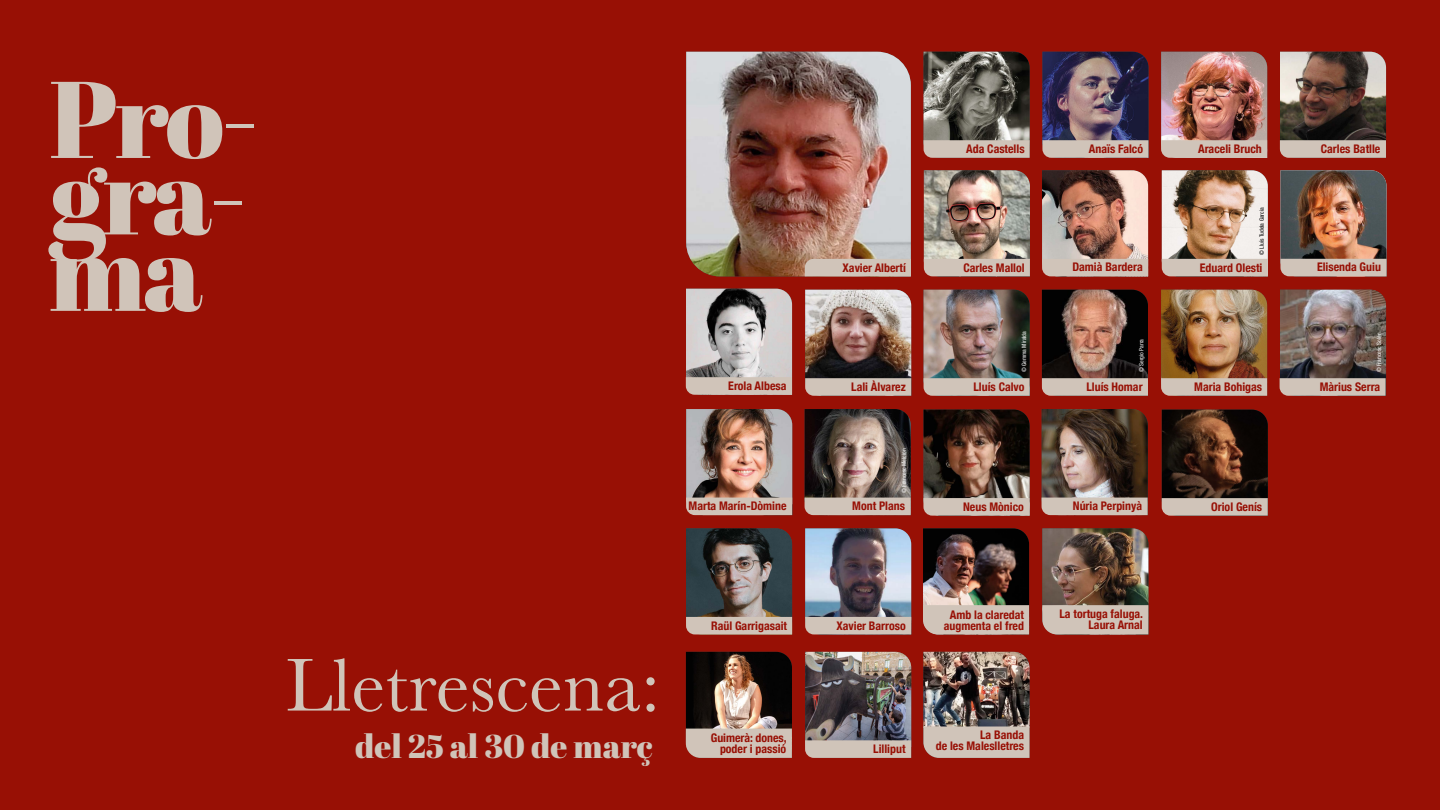
<style>
.page{position:relative;width:1440px;height:810px;background:#981005}
.page>*{position:absolute;margin:0;border:0;box-sizing:border-box;transform-origin:0 0}
.t1{font:108.75px/76.4px "Abril Fatface";letter-spacing:-.03em;color:#d0c4b9;text-align:justify}
.t2{font:77.85px "Baskerville";color:#d0c4b9}
.t3{font:33px "Abril Fatface";color:#d0c4b9}
.t4{font:700 condensed 11.85px/11.4px "Helvetica Neue";color:#981005;text-align:right}
.t5{font:condensed 5.93px "Helvetica Neue LT Std";color:#fff}
.t6{font:condensed 5.93px "Helvetica Neue LT Std";color:#000}
</style>
<div class="page">
<img style="left:686px;top:52px;width:225px;height:224px">
<img style="left:1162px;top:170px;width:106px;height:106px">
<div style="left:805px;top:259px;width:106px;height:17px;background:#d0c4b9"></div>
<svg style="left:1042px;top:290px;width:106px;height:106px;background:#6b544b"></svg>
<img style="left:805px;top:290px;width:106px;height:106px">
<svg style="left:1162px;top:410px;width:106px;height:106px;background:#503c30"></svg>
<img style="left:805px;top:652px;width:106px;height:106px">
<img style="left:923px;top:410px;width:107px;height:106px">
<img style="left:686px;top:652px;width:106px;height:106px">
<img style="left:686px;top:409px;width:106px;height:106px">
<svg style="left:805px;top:409px;width:106px;height:106px;background:#73655e"></svg>
<img style="left:1280px;top:290px;width:106px;height:106px">
<img style="left:924px;top:290px;width:106px;height:106px">
<svg style="left:686px;top:528px;width:106px;height:106px;background:#636261"></svg>
<img style="left:923px;top:528px;width:106px;height:106px">
<img style="left:1042px;top:528px;width:106px;height:106px">
<img style="left:1161px;top:290px;width:106px;height:106px">
<img style="left:1042px;top:170px;width:106px;height:106px">
<img style="left:923px;top:652px;width:106px;height:106px">
<img style="left:1042px;top:409px;width:106px;height:106px">
<svg style="left:686px;top:289px;width:106px;height:106px;background:#b4afae"></svg>
<img style="left:1280px;top:170px;width:107px;height:106px">
<svg style="left:924px;top:52px;width:106px;height:106px;background:#77736a"></svg>
<svg style="left:1280px;top:52px;width:106px;height:106px;background:#796a61"></svg>
<img style="left:805px;top:528px;width:106px;height:106px">
<img style="left:1042px;top:52px;width:107px;height:106px">
<img style="left:924px;top:170px;width:106px;height:106px">
<img style="left:1161px;top:52px;width:106px;height:106px">
<h1 class="t1" style="left:50px;top:78px;width:211px">Pro&shy;gra&shy;ma</h1>
<p class="t4" style="left:966px;top:142px;width:60px">Ada Castells</p>
<p class="t4" style="left:1089px;top:142px;width:56px">Anaïs Falcó</p>
<p class="t4" style="left:1198px;top:142px;width:65px">Araceli Bruch</p>
<p class="t4" style="left:1321px;top:142px;width:61px">Carles Batlle</p>
<p class="t6" style="left:1258px;top:255px;width:49px;rotate:-90deg">© Lluís Tudela Garcia</p>
<p class="t4" style="left:843px;top:261px;width:65px">Xavier Albertí</p>
<p class="t4" style="left:963px;top:261px;width:63px">Carles Mallol</p>
<p class="t4" style="left:1072px;top:260px;width:72px">Damià Bardera</p>
<p class="t4" style="left:1317px;top:260px;width:65px">Elisenda Guiu</p>
<p class="t4" style="left:1200px;top:261px;width:64px">Eduard Olesti</p>
<p class="t4" style="left:728px;top:379px;width:60px">Erola Albesa</p>
<p class="t4" style="left:851px;top:380px;width:56px">Lali Àlvarez</p>
<p class="t5" style="left:1021px;top:372px;width:43px;rotate:-90deg">© Gemma Miralda</p>
<p class="t4" style="left:973px;top:380px;width:53px">Lluís Calvo</p>
<p class="t5" style="left:1138px;top:372px;width:35px;rotate:-90deg">© Sergio Parra</p>
<p class="t5" style="left:1376px;top:372px;width:40px;rotate:-90deg">© Francesc Soler</p>
<p class="t4" style="left:1086px;top:380px;width:58px">Lluís Homar</p>
<p class="t4" style="left:1320px;top:380px;width:62px">Màrius Serra</p>
<p class="t4" style="left:1194px;top:380px;width:69px">Maria Bohigas</p>
<p class="t5" style="left:901px;top:493px;width:46px;rotate:-90deg">© Francesc Melcion</p>
<p class="t4" style="left:689px;top:500px;width:99px">Marta Marín-Dòmine</p>
<p class="t4" style="left:852px;top:500px;width:54px">Mont Plans</p>
<p class="t4" style="left:963px;top:500px;width:62px">Neus Mònico</p>
<p class="t4" style="left:1073px;top:499px;width:71px">Núria Perpinyà</p>
<p class="t4" style="left:1211px;top:500px;width:52px">Oriol Genís</p>
<h2 class="t2" style="left:286px;top:636px;width:376px">Lletrescena:</h2>
<h3 class="t3" style="left:355px;top:723px;width:299px">del 25 al 30 de març</h3>
<p class="t4" style="left:711px;top:619px;width:78px">Raül Garrigasait</p>
<p class="t4" style="left:711px;top:731px;width:78px">Guimerà: dones, poder i passió</p>
<p class="t4" style="left:836px;top:619px;width:71px">Xavier Barroso</p>
<p class="t4" style="left:944px;top:608px;width:82px;text-align:center">Amb la claredat augmenta el fred</p>
<p class="t4" style="left:1059px;top:607px;width:85px">La tortuga faluga.<br>Laura Arnal</p>
<p class="t4" style="left:873px;top:742px;width:34px">Lilliput</p>
<p class="t4" style="left:936px;top:728px;width:90px">La Banda<br>de les Maleslletres</p>
</div>
